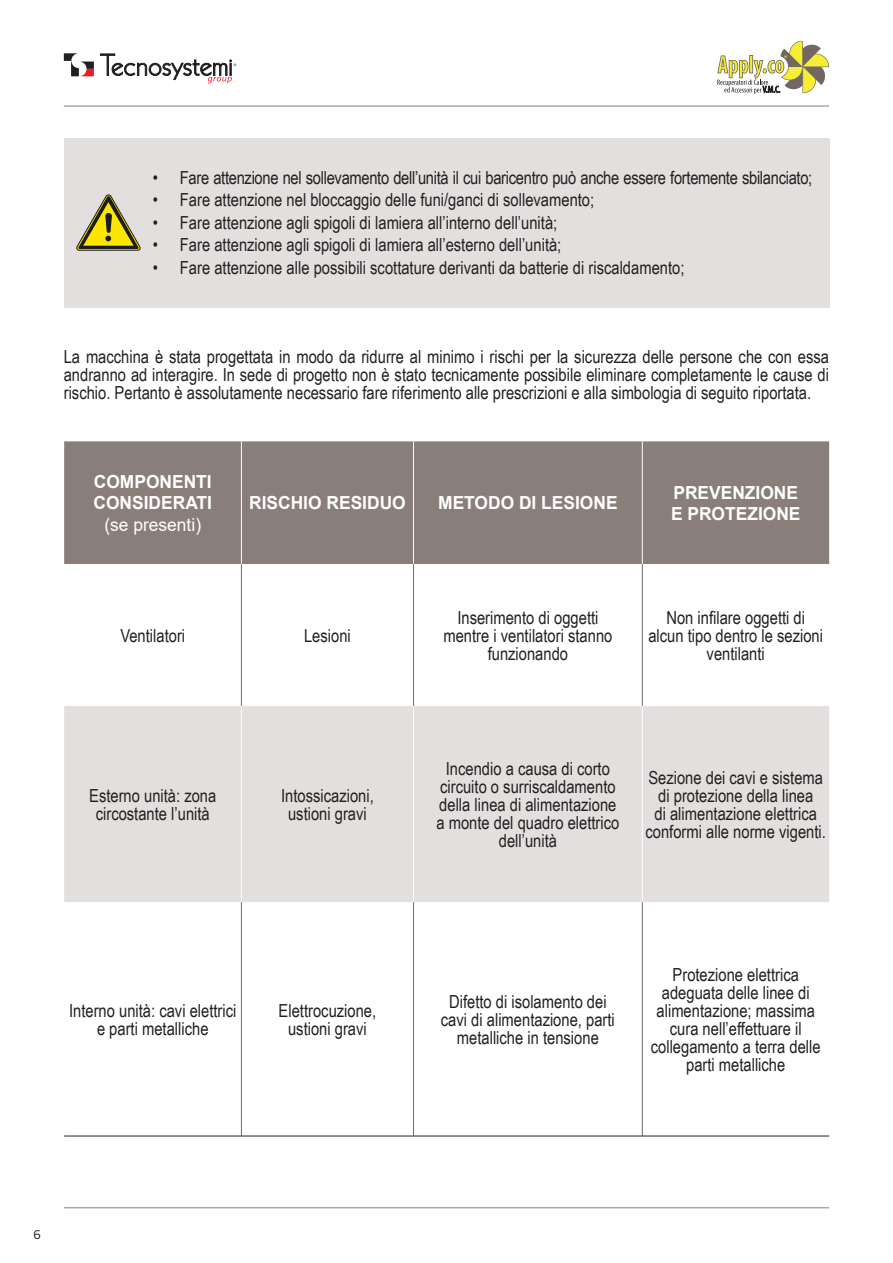
<style>
.page{position:relative;width:893px;height:1263px;background:#fff}
.page>*{position:absolute;margin:0;border:0;box-sizing:border-box;transform-origin:0 0}
.t1{font:18px/18px "Arial Narrow";color:#231f20;text-align:center}
.t2{font:18px "Arial Narrow";letter-spacing:-.02em;color:#231f20}
.t3{font:700 18px "Arial";color:#fff}
.t4{font:18px "Arial";color:#fff}
.t5{font:13.2px "Titillium Web";color:#231f20}
</style>
<div class="page">
<svg style="left:64px;top:53px;width:30px;height:23px"></svg>
<svg style="left:100px;top:54px;width:136px;height:29px"></svg>
<svg style="left:717px;top:41px;width:112px;height:53px"></svg>
<hr style="left:64px;top:105px;width:765px;height:2px;background:#ada5a1">
<hr style="left:64px;top:1207px;width:765px;height:1px;background:#ada5a1">
<div style="left:64px;top:138px;width:765px;height:169px;background:#e3dfde"></div>
<svg style="left:76px;top:195px;width:65px;height:56px"></svg>
<div style="left:64px;top:441px;width:765px;height:123px;background:#897e79"></div>
<div style="left:64px;top:706px;width:765px;height:196px;background:#e3dfde"></div>
<hr style="left:241px;top:441px;width:1px;height:123px;background:#fff">
<hr style="left:413px;top:441px;width:1px;height:123px;background:#fff">
<hr style="left:642px;top:441px;width:1px;height:123px;background:#fff">
<hr style="left:241px;top:706px;width:1px;height:196px;background:#fff">
<hr style="left:413px;top:706px;width:1px;height:196px;background:#fff">
<hr style="left:642px;top:706px;width:1px;height:196px;background:#fff">
<hr style="left:241px;top:564px;width:1px;height:142px;background:#726864">
<hr style="left:413px;top:564px;width:1px;height:142px;background:#726864">
<hr style="left:642px;top:564px;width:1px;height:142px;background:#726864">
<hr style="left:241px;top:902px;width:1px;height:234px;background:#726864">
<hr style="left:413px;top:902px;width:1px;height:234px;background:#726864">
<hr style="left:642px;top:902px;width:1px;height:234px;background:#726864">
<hr style="left:64px;top:1136px;width:177px;height:1px;background:#231f20">
<hr style="left:241px;top:1136px;width:173px;height:1px;background:#231f20">
<hr style="left:414px;top:1136px;width:228px;height:1px;background:#231f20">
<hr style="left:642px;top:1136px;width:187px;height:1px;background:#231f20">
<p class="t2" style="left:153px;top:164px;width:661px">• Fare attenzione nel sollevamento dell’unità il cui baricentro può anche essere fortemente sbilanciato;</p>
<p class="t1" style="left:153px;top:190px;width:443px">• Fare attenzione nel bloccaggio delle funi/ganci di sollevamento;</p>
<p class="t1" style="left:153px;top:213px;width:406px">• Fare attenzione agli spigoli di lamiera all’interno dell’unità;</p>
<p class="t1" style="left:153px;top:235px;width:410px">• Fare attenzione agli spigoli di lamiera all’esterno dell’unità;</p>
<p class="t1" style="left:153px;top:258px;width:533px">• Fare attenzione alle possibili scottature derivanti da batterie di riscaldamento;</p>
<p class="t1" style="left:64px;top:347px;width:767px;text-align:justify">La macchina è stata progettata in modo da ridurre al minimo i rischi per la sicurezza delle persone che con essa andranno ad interagire. In sede di progetto non è stato tecnicamente possibile eliminare completamente le cause di rischio. Pertanto è assolutamente necessario fare riferimento alle prescrizioni e alla simbologia di seguito riportata.</p>
<p class="t3" style="left:94px;top:471px;width:119px">COMPONENTI</p>
<p class="t3" style="left:94px;top:492px;width:120px">CONSIDERATI</p>
<p class="t4" style="left:104px;top:512px;width:98px">(se presenti)</p>
<p class="t3" style="left:249px;top:492px;width:158px">RISCHIO RESIDUO</p>
<p class="t3" style="left:438px;top:492px;width:181px">METODO DI LESIONE</p>
<p class="t1" style="left:120px;top:626px;width:66px">Ventilatori</p>
<p class="t1" style="left:304px;top:626px;width:48px">Lesioni</p>
<p class="t1" style="left:457px;top:608px;width:143px">Inserimento di oggetti</p>
<p class="t1" style="left:443px;top:626px;width:171px">mentre i ventilatori stanno</p>
<p class="t1" style="left:488px;top:644px;width:82px">funzionando</p>
<p class="t3" style="left:673px;top:481px;width:126px">PREVENZIONE</p>
<p class="t3" style="left:671px;top:503px;width:131px">E PROTEZIONE</p>
<p class="t1" style="left:648px;top:608px;width:176px">Non infilare oggetti di alcun tipo dentro le sezioni ventilanti</p>
<p class="t1" style="left:89px;top:785px;width:129px">Esterno unità: zona circostante l’unità</p>
<p class="t1" style="left:281px;top:785px;width:94px">Intossicazioni,</p>
<p class="t1" style="left:288px;top:803px;width:80px">ustioni gravi</p>
<p class="t1" style="left:446px;top:758px;width:166px">Incendio a causa di corto</p>
<p class="t1" style="left:440px;top:776px;width:177px">circuito o surriscaldamento</p>
<p class="t1" style="left:439px;top:794px;width:179px">della linea di alimentazione</p>
<p class="t1" style="left:436px;top:812px;width:184px">a monte del quadro elettrico</p>
<p class="t1" style="left:499px;top:830px;width:60px">dell’unità</p>
<p class="t1" style="left:645px;top:767px;width:182px">Sezione dei cavi e sistema di protezione della linea<br>di alimentazione elettrica conformi alle norme vigenti.</p>
<p class="t1" style="left:69px;top:1000px;width:169px">Interno unità: cavi elettrici e parti metalliche</p>
<p class="t1" style="left:279px;top:1000px;width:99px">Elettrocuzione,</p>
<p class="t1" style="left:288px;top:1018px;width:80px">ustioni gravi</p>
<p class="t1" style="left:449px;top:991px;width:159px">Difetto di isolamento dei</p>
<p class="t1" style="left:441px;top:1009px;width:175px">cavi di alimentazione, parti</p>
<p class="t1" style="left:457px;top:1027px;width:143px">metalliche in tensione</p>
<p class="t1" style="left:651px;top:964px;width:171px">Protezione elettrica adeguata delle linee di alimentazione; massima cura nell’effettuare il collegamento a terra delle parti metalliche</p>
<p class="t5" style="left:34px;top:1225px;width:9px">6</p>
</div>
